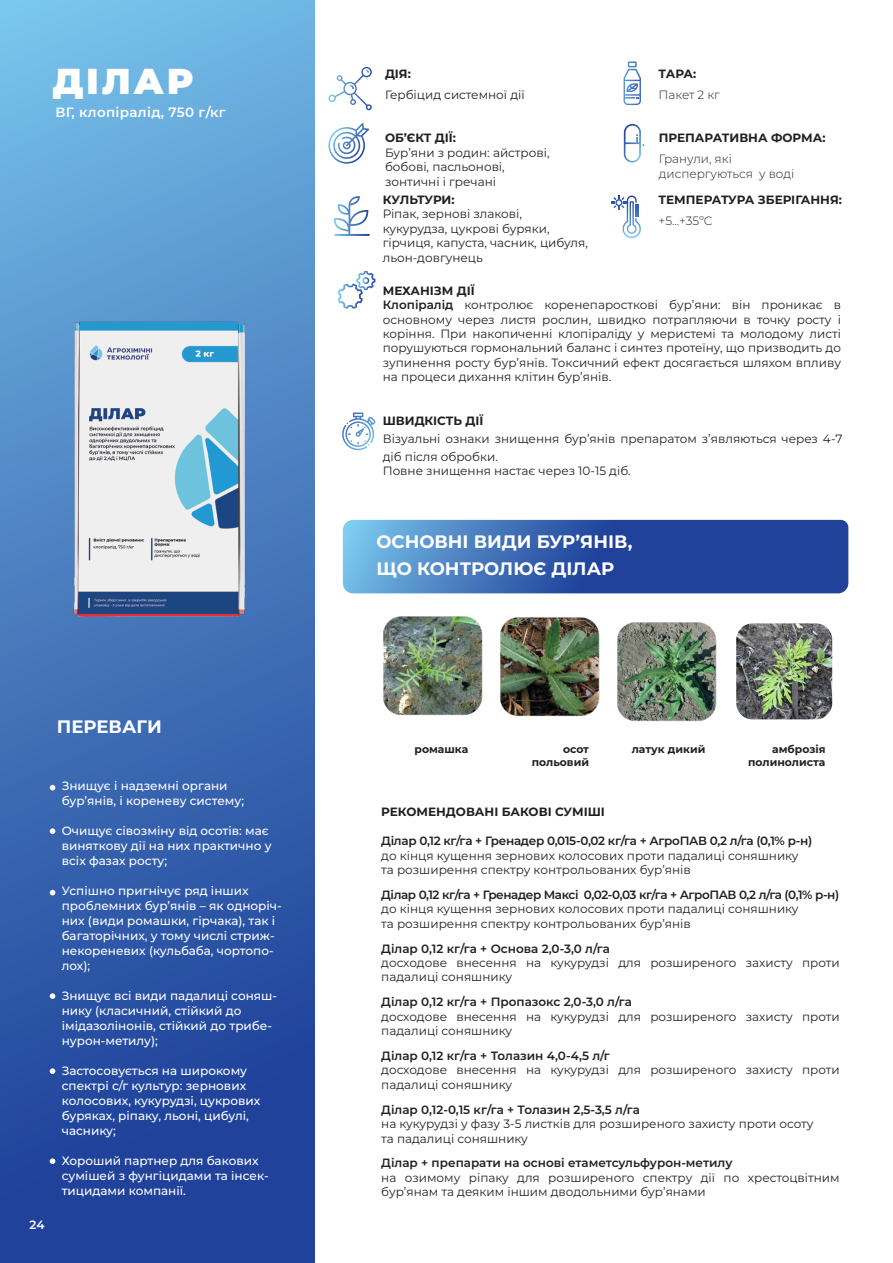
<style>
.page{position:relative;width:893px;height:1263px;background:#fff}
.page>*{position:absolute;margin:0;border:0;box-sizing:border-box;transform-origin:0 0}
.t1{font:900 36px "Montserrat";letter-spacing:.075em;color:#fff}
.t2{font:700 18px/27px "Montserrat";color:#fff}
.t3{font:600 13.5px "Montserrat";letter-spacing:.025em;color:#fff}
.t4{font:12px/14.4px "Montserrat";color:#231f20}
.t5{font:500 12px/15px "Montserrat";color:#fff}
.t6{font:600 12px "Montserrat";color:#231f20}
.t7{font:700 12px "Montserrat";color:#231f20}
.t8{font:600 12px "Montserrat";letter-spacing:-.035em;color:#231f20}
.t9{font:600 12px "Montserrat";letter-spacing:-.025em;color:#231f20}
.t10{font:300 12px/14.4px "Montserrat";color:#231f20}
.t11{font:600 12px "Montserrat";color:#fff}
.t12{font:700 10.8px/12.9px "Montserrat";color:#231f20;text-align:right}
.s1{font-weight:700}
.s2{font-weight:600}
</style>
<div class="page">
<div style="left:0;top:0;width:315px;height:1263px;background:linear-gradient(to bottom,#72b9e5,#173592)"></div>
<svg style="left:612px;top:196px;width:29px;height:42px"></svg>
<svg style="left:623px;top:62px;width:18px;height:43px"></svg>
<svg style="left:328px;top:67px;width:44px;height:43px"></svg>
<svg style="left:624px;top:124px;width:20px;height:39px"></svg>
<svg style="left:328px;top:123px;width:41px;height:41px"></svg>
<svg style="left:337px;top:271px;width:38px;height:38px"></svg>
<svg style="left:342px;top:412px;width:34px;height:38px"></svg>
<svg style="left:343px;top:520px;width:505px;height:73px;background:#3661ad"></svg>
<svg style="left:50px;top:785px;width:5px;height:5px"></svg>
<svg style="left:50px;top:828px;width:5px;height:6px"></svg>
<svg style="left:50px;top:890px;width:5px;height:5px"></svg>
<svg style="left:50px;top:993px;width:5px;height:6px"></svg>
<svg style="left:50px;top:1068px;width:5px;height:6px"></svg>
<svg style="left:334px;top:196px;width:35px;height:39px"></svg>
<hr style="left:335px;top:234px;width:34px;height:2px;background:#fff">
<img style="left:736px;top:623px;width:96px;height:96px">
<img style="left:617px;top:622px;width:100px;height:100px">
<img style="left:383px;top:616px;width:100px;height:100px">
<img style="left:500px;top:617px;width:100px;height:100px">
<svg style="left:50px;top:1158px;width:5px;height:6px"></svg>
<img style="left:21px;top:278px;width:274px;height:383px">
<h1 class="t1" style="left:52px;top:54px;width:142px">ДІЛАР</h1>
<p class="t3" style="left:55px;top:103px;width:172px">ВГ, клопіралід, 750 г/кг</p>
<h2 class="t2" style="left:57px;top:712px;width:106px">ПЕРЕВАГИ</h2>
<p class="t11" style="left:30px;top:1216px;width:16px">24</p>
<p class="t5" style="left:62px;top:778px;width:184px">Знищує і надземні органи бур’янів, і кореневу систему;</p>
<p class="t5" style="left:62px;top:823px;width:211px">Очищує сівозміну від осотів: має виняткову дії на них практично у всіх фазах росту;</p>
<p class="t5" style="left:62px;top:883px;width:222px">Успішно пригнічує ряд інших проблемних бур’янів – як одноріч&shy;них (види ромашки, гірчака), так і багаторічних, у тому числі стриж&shy;некореневих (кульбаба, чортопо&shy;лох);</p>
<p class="t5" style="left:62px;top:988px;width:217px">Знищує всі види падалиці соняш&shy;нику (класичний, стійкий до імідазолінонів, стійкий до трибе&shy;нурон-метилу);</p>
<p class="t5" style="left:62px;top:1063px;width:200px">Застосовується на широкому спектрі с/г культур: зернових колосових, кукурудзі, цукрових буряках, ріпаку, льоні, цибулі, часнику;</p>
<p class="t5" style="left:62px;top:1153px;width:209px">Хороший партнер для бакових сумішей з фунгіцидами та інсек&shy;тицидами компанії.</p>
<p class="t7" style="left:385px;top:65px;width:27px">ДІЯ:</p>
<p class="t4" style="left:385px;top:87px;width:141px">Гербіцид системної дії</p>
<p class="t7" style="left:385px;top:130px;width:73px">ОБ’ЄКТ ДІЇ:</p>
<p class="t4" style="left:385px;top:145px;width:166px">Бур’яни з родин: айстрові, бобові, пасльонові, зонтичні і гречані</p>
<p class="t7" style="left:383px;top:191px;width:73px">КУЛЬТУРИ:</p>
<p class="t4" style="left:383px;top:206px;width:207px">Ріпак, зернові злакові, кукурудза, цукрові буряки, гірчиця, капуста, часник, цибуля, льон-довгунець</p>
<p class="t7" style="left:659px;top:65px;width:39px">ТАРА:</p>
<p class="t10" style="left:659px;top:87px;width:63px">Пакет 2 кг</p>
<p class="t7" style="left:659px;top:130px;width:168px">ПРЕПАРАТИВНА ФОРМА:</p>
<p class="t10" style="left:659px;top:152px;width:137px">Гранули, які диспергуються у воді</p>
<p class="t7" style="left:659px;top:191px;width:185px">ТЕМПЕРАТУРА ЗБЕРІГАННЯ:</p>
<p class="t10" style="left:659px;top:213px;width:55px">+5...+35ºС</p>
<p class="t4" style="left:383px;top:283px;width:460px"><span class="s1">МЕХАНІЗМ ДІЇ<br></span><span class="s2">Клопіралід</span> контролює коренепаросткові бур’яни: він проникає в основному через листя рослин, швидко потрапляючи в точку росту і коріння. При накопиченні клопіраліду у меристемі та молодому листі порушуються гормональний баланс і синтез протеїну, що призводить до зупинення росту бур’янів. Токсичний ефект досягається шляхом впливу на процеси дихання клітин бур’янів.</p>
<p class="t7" style="left:383px;top:412px;width:102px">ШВИДКІСТЬ ДІЇ</p>
<p class="t4" style="left:383px;top:429px;width:461px;line-height:18px">Візуальні ознаки знищення бур’янів препаратом з’являються через 4-7 діб після обробки.</p>
<p class="t4" style="left:383px;top:463px;width:249px">Повне знищення настає через 10-15 діб.</p>
<h2 class="t2" style="left:376px;top:528px;width:258px">ОСНОВНІ ВИДИ БУР’ЯНІВ,<br>ЩО КОНТРОЛЮЄ ДІЛАР</h2>
<p class="t12" style="left:415px;top:742px;width:55px">ромашка</p>
<p class="t12" style="left:532px;top:742px;width:59px">осот польовий</p>
<p class="t12" style="left:748px;top:742px;width:79px">амброзія полинолиста</p>
<p class="t12" style="left:632px;top:742px;width:75px">латук дикий</p>
<p class="t7" style="left:381px;top:803px;width:225px">РЕКОМЕНДОВАНІ БАКОВІ СУМІШІ</p>
<p class="t9" style="left:381px;top:832px;width:432px">Ділар 0,12 кг/га + Гренадер 0,015-0,02 кг/га + АгроПАВ 0,2 л/га (0,1% р-н)</p>
<p class="t4" style="left:381px;top:848px;width:419px">до кінця кущення зернових колосових проти падалиці соняшнику та розширення спектру контрольованих бур’янів</p>
<p class="t8" style="left:381px;top:886px;width:459px">Ділар 0,12 кг/га + Гренадер Максі 0,02-0,03 кг/га + АгроПАВ 0,2 л/га (0,1% р-н)</p>
<p class="t4" style="left:381px;top:901px;width:419px">до кінця кущення зернових колосових проти падалиці соняшнику та розширення спектру контрольованих бур’янів</p>
<p class="t6" style="left:381px;top:940px;width:230px">Ділар 0,12 кг/га + Основа 2,0-3,0 л/га</p>
<p class="t4" style="left:381px;top:955px;width:460px">досходове внесення на кукурудзі для розширеного захисту проти падалиці соняшнику</p>
<p class="t6" style="left:381px;top:993px;width:252px">Ділар 0,12 кг/га + Пропазокс 2,0-3,0 л/га</p>
<p class="t4" style="left:381px;top:1009px;width:460px">досходове внесення на кукурудзі для розширеного захисту проти падалиці соняшнику</p>
<p class="t6" style="left:381px;top:1047px;width:230px">Ділар 0,12 кг/га + Толазин 4,0-4,5 л/г</p>
<p class="t4" style="left:381px;top:1062px;width:460px">досходове внесення на кукурудзі для розширеного захисту проти падалиці соняшнику</p>
<p class="t6" style="left:381px;top:1101px;width:260px">Ділар 0,12-0,15 кг/га + Толазин 2,5-3,5 л/га</p>
<p class="t4" style="left:381px;top:1116px;width:434px">на кукурудзі у фазу 3-5 листків для розширеного захисту проти осоту та падалиці соняшнику</p>
<p class="t6" style="left:381px;top:1154px;width:353px">Ділар + препарати на основі етаметсульфурон-метилу</p>
<p class="t4" style="left:381px;top:1170px;width:460px">на озимому ріпаку для розширеного спектру дії по хрестоцвітним бур’янам та деяким іншим дводольними бур’янами</p>
</div>
